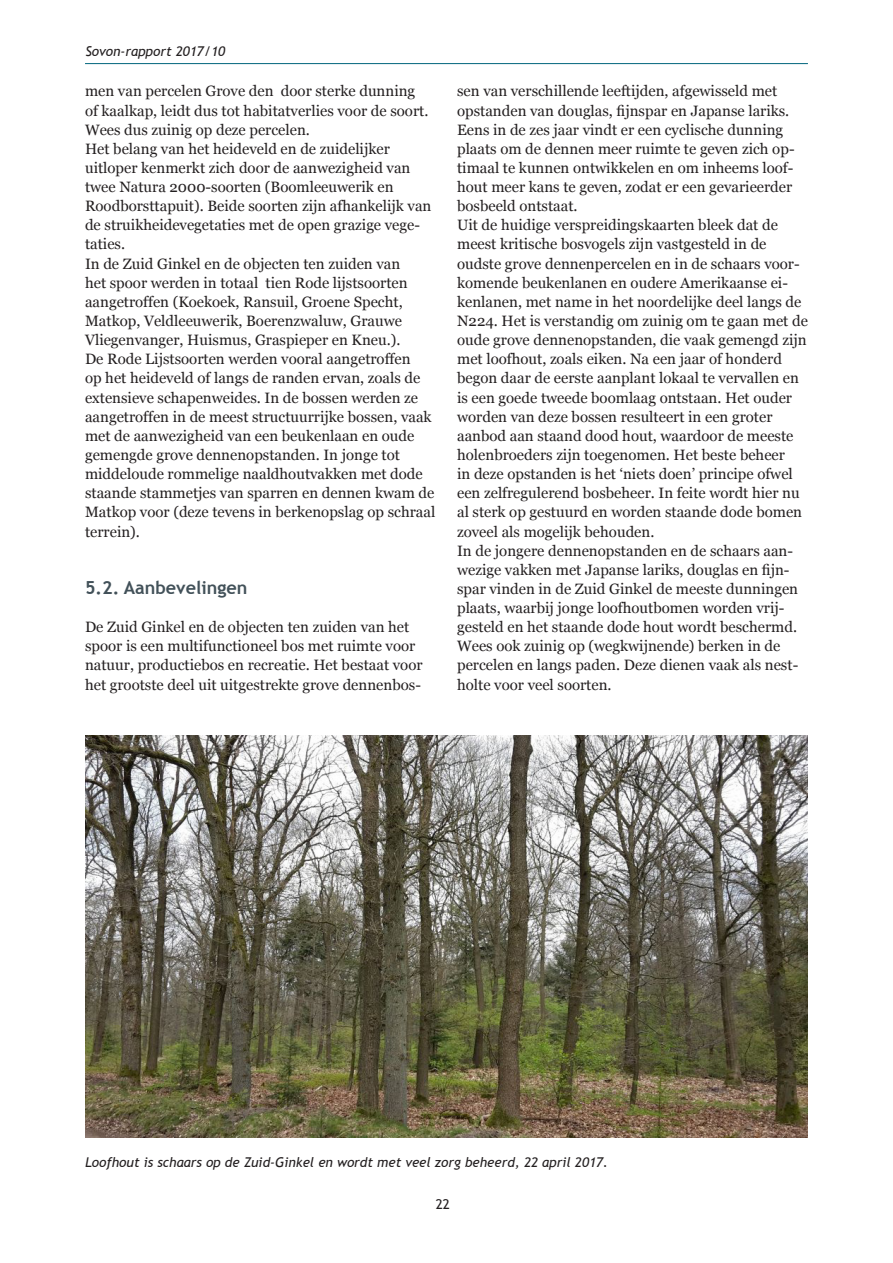
<style>
.page{position:relative;width:893px;height:1263px;background:#fff}
.page>*{position:absolute;margin:0;border:0;box-sizing:border-box;transform-origin:0 0}
.paragraaf{font:700 18px "Trebuchet MS";color:#425159}
.hoofdtekst{font:15px/19.2px "Georgia";color:#231f20}
.hoofdtekst-2{font:italic 13.5px "Trebuchet MS";color:#231f20}
.t1{font:13.5px "Trebuchet MS";color:#231f20}
</style>
<div class="page">
<hr style="left:85px;top:63px;width:723px;height:1px;background:#00657c">
<img style="left:85px;top:736px;width:722px;height:401px">
<p class="hoofdtekst-2" style="left:85px;top:44px;width:141px">Sovon-rapport 2017/10</p>
<p class="hoofdtekst" style="left:85px;top:82px;width:345px">men van percelen Grove den door sterke dunning of kaalkap, leidt dus tot habitatverlies voor de soort.<br>Wees dus zuinig op deze percelen.</p>
<p class="hoofdtekst" style="left:85px;top:139px;width:348px">Het belang van het heideveld en de zuidelijker uitloper kenmerkt zich door de aanwezigheid van twee Natura 2000-soorten (Boomleeuwerik en Roodborsttapuit). Beide soorten zijn afhankelijk van de struikheidevegetaties met de open grazige vege&shy;taties.</p>
<p class="hoofdtekst" style="left:85px;top:254px;width:324px">In de Zuid Ginkel en de objecten ten zuiden van het spoor werden in totaal tien Rode lijstsoorten aangetroffen (Koekoek, Ransuil, Groene Specht, Matkop, Veldleeuwerik, Boerenzwaluw, Grauwe Vliegenvanger, Huismus, Graspieper en Kneu.).</p>
<p class="hoofdtekst" style="left:85px;top:350px;width:352px">De Rode Lijstsoorten werden vooral aangetroffen<br>op het heideveld of langs de randen ervan, zoals de extensieve schapenweides. In de bossen werden ze aangetroffen in de meest structuurrijke bossen, vaak met de aanwezigheid van een beukenlaan en oude gemengde grove dennenopstanden. In jonge tot middeloude rommelige naaldhoutvakken met dode staande stammetjes van sparren en dennen kwam de Matkop voor (deze tevens in berkenopslag op schraal terrein).</p>
<p class="paragraaf" style="left:85px;top:576px;width:164px">5.2. Aanbevelingen</p>
<p class="hoofdtekst" style="left:85px;top:618px;width:339px">De Zuid Ginkel en de objecten ten zuiden van het spoor is een multifunctioneel bos met ruimte voor natuur, productiebos en recreatie. Het bestaat voor het grootste deel uit uitgestrekte grove dennenbos-</p>
<p class="hoofdtekst" style="left:457px;top:82px;width:339px">sen van verschillende leeftijden, afgewisseld met opstanden van douglas, fijnspar en Japanse lariks.<br>Eens in de zes jaar vindt er een cyclische dunning plaats om de dennen meer ruimte te geven zich op&shy;timaal te kunnen ontwikkelen en om inheems loof&shy;hout meer kans te geven, zodat er een gevarieerder bosbeeld ontstaat.</p>
<p class="hoofdtekst" style="left:457px;top:216px;width:352px">Uit de huidige verspreidingskaarten bleek dat de meest kritische bosvogels zijn vastgesteld in de oudste grove dennenpercelen en in de schaars voor&shy;komende beukenlanen en oudere Amerikaanse ei&shy;kenlanen, met name in het noordelijke deel langs de N224. Het is verstandig om zuinig om te gaan met de oude grove dennenopstanden, die vaak gemengd zijn met loofhout, zoals eiken. Na een jaar of honderd begon daar de eerste aanplant lokaal te vervallen en is een goede tweede boomlaag ontstaan. Het ouder worden van deze bossen resulteert in een groter aanbod aan staand dood hout, waardoor de meeste holenbroeders zijn toegenomen. Het beste beheer<br>in deze opstanden is het ‘niets doen’ principe ofwel een zelfregulerend bosbeheer. In feite wordt hier nu al sterk op gestuurd en worden staande dode bomen zoveel als mogelijk behouden.</p>
<p class="hoofdtekst" style="left:457px;top:541px;width:343px">In de jongere dennenopstanden en de schaars aan&shy;wezige vakken met Japanse lariks, douglas en fijn&shy;spar vinden in de Zuid Ginkel de meeste dunningen plaats, waarbij jonge loofhoutbomen worden vrij&shy;gesteld en het staande dode hout wordt beschermd.<br>Wees ook zuinig op (wegkwijnende) berken in de percelen en langs paden. Deze dienen vaak als nest&shy;holte voor veel soorten.</p>
<p class="hoofdtekst-2" style="left:85px;top:1154px;width:525px">Loofhout is schaars op de Zuid-Ginkel en wordt met veel zorg beheerd, 22 april 2017.</p>
<p class="t1" style="left:436px;top:1196px;width:16px">22</p>
</div>
